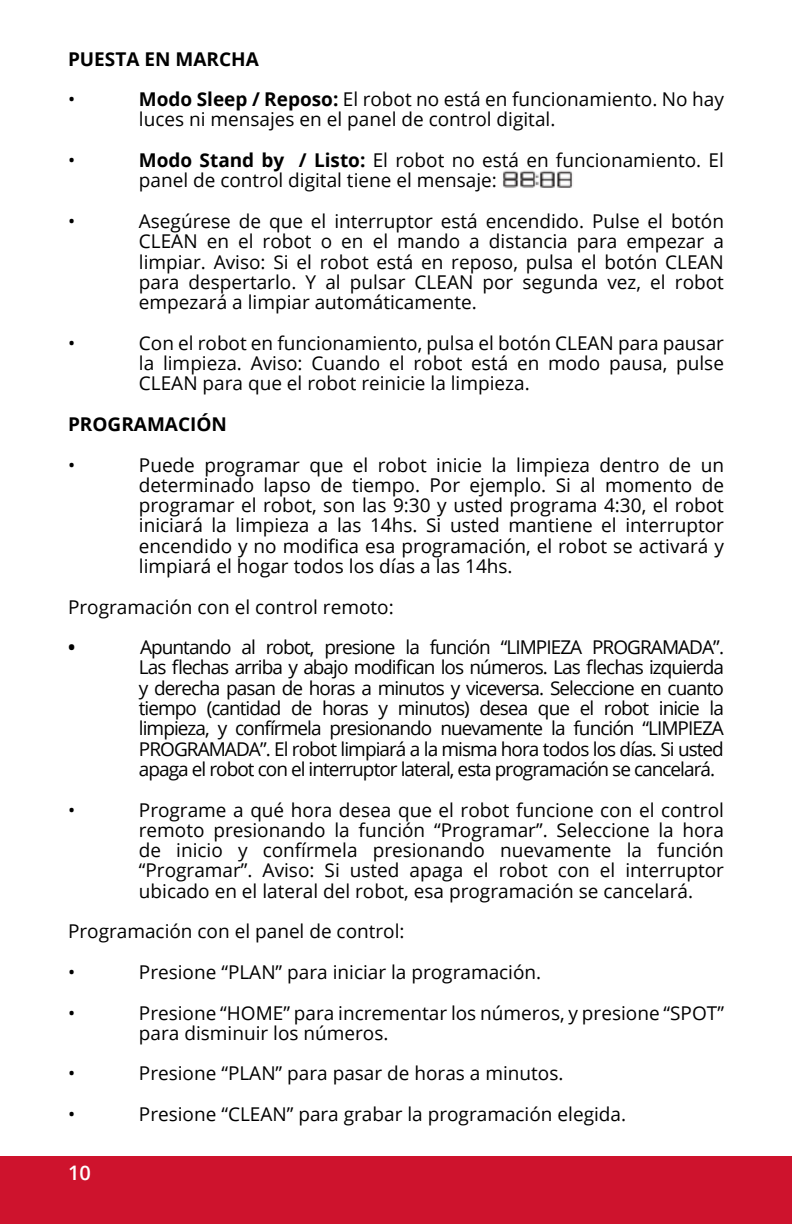
<style>
.page{position:relative;width:792px;height:1224px;background:#fff}
.page>*{position:absolute;margin:0;border:0;box-sizing:border-box;transform-origin:0 0}
.t1{font:600 20px "Open Sans";color:#fff}
.t2{font:19px/20.2px "Open Sans";color:#000;text-align:justify}
.t3{font:700 19px "Open Sans";color:#000}
.s1{font-weight:700}
</style>
<div class="page">
<div style="left:0;top:1156px;width:792px;height:68px;background:#ce132d"></div>
<img style="left:503px;top:170px;width:70px;height:18px">
<p class="t3" style="left:68px;top:45px;width:192px">PUESTA EN MARCHA</p>
<p class="t2" style="left:68px;top:89px;width:9px">•</p>
<p class="t2" style="left:139px;top:89px;width:587px"><span class="s1">Modo Sleep / Reposo:</span> El robot no está en funcionamiento. No hay luces ni mensajes en el panel de control digital.</p>
<p class="t2" style="left:68px;top:150px;width:9px">•</p>
<p class="t2" style="left:139px;top:150px;width:587px"><span class="s1">Modo Stand by / Listo:</span> El robot no está en funcionamiento. El panel de control digital tiene el mensaje:</p>
<p class="t2" style="left:68px;top:210px;width:9px">•</p>
<p class="t2" style="left:139px;top:210px;width:587px">Asegúrese de que el interruptor está encendido. Pulse el botón CLEAN en el robot o en el mando a distancia para empezar a limpiar. Aviso: Si el robot está en reposo, pulsa el botón CLEAN para despertarlo. Y al pulsar CLEAN por segunda vez, el robot empezará a limpiar automáticamente.</p>
<p class="t2" style="left:68px;top:332px;width:9px">•</p>
<p class="t2" style="left:139px;top:332px;width:587px">Con el robot en funcionamiento, pulsa el botón CLEAN para pausar la limpieza. Aviso: Cuando el robot está en modo pausa, pulse CLEAN para que el robot reinicie la limpieza.</p>
<p class="t3" style="left:68px;top:411px;width:160px">PROGRAMACIÓN</p>
<p class="t2" style="left:68px;top:454px;width:9px">•</p>
<p class="t2" style="left:139px;top:454px;width:587px">Puede programar que el robot inicie la limpieza dentro de un determinado lapso de tiempo. Por ejemplo. Si al momento de programar el robot, son las 9:30 y usted programa 4:30, el robot iniciará la limpieza a las 14hs. Si usted mantiene el interruptor encendido y no modifica esa programación, el robot se activará y limpiará el hogar todos los días a las 14hs.</p>
<p class="t2" style="left:68px;top:596px;width:327px">Programación con el control remoto:</p>
<p class="t3" style="left:68px;top:634px;width:9px">•</p>
<p class="t2" style="left:139px;top:637px;width:587px">Apuntando al robot, presione la función “LIMPIEZA PROGRAMADA”.<br>Las flechas arriba y abajo modifican los números. Las flechas izquierda y derecha pasan de horas a minutos y viceversa. Seleccione en cuanto tiempo (cantidad de horas y minutos) desea que el robot inicie la limpieza, y confírmela presionando nuevamente la función “LIMPIEZA PROGRAMADA”. El robot limpiará a la misma hora todos los días. Si usted apaga el robot con el interruptor lateral, esta programación se cancelará.</p>
<p class="t2" style="left:68px;top:799px;width:9px">•</p>
<p class="t2" style="left:139px;top:799px;width:587px">Programe a qué hora desea que el robot funcione con el control remoto presionando la función “Programar”. Seleccione la hora de inicio y confírmela presionando nuevamente la función “Programar”. Aviso: Si usted apaga el robot con el interruptor ubicado en el lateral del robot, esa programación se cancelará.</p>
<p class="t2" style="left:68px;top:911px;width:338px;line-height:40.6px">Programación con el panel de control: •</p>
<p class="t2" style="left:139px;top:961px;width:404px">Presione “PLAN” para iniciar la programación.</p>
<p class="t2" style="left:68px;top:1002px;width:9px">•</p>
<p class="t2" style="left:139px;top:1002px;width:587px">Presione “HOME” para incrementar los números, y presione “SPOT” para disminuir los números.</p>
<p class="t2" style="left:68px;top:1063px;width:9px">•</p>
<p class="t2" style="left:139px;top:1063px;width:426px">Presione “PLAN” para pasar de horas a minutos.</p>
<p class="t2" style="left:68px;top:1104px;width:9px">•</p>
<p class="t2" style="left:139px;top:1104px;width:489px">Presione “CLEAN” para grabar la programación elegida.</p>
<p class="t1" style="left:68px;top:1160px;width:24px">10</p>
</div>
